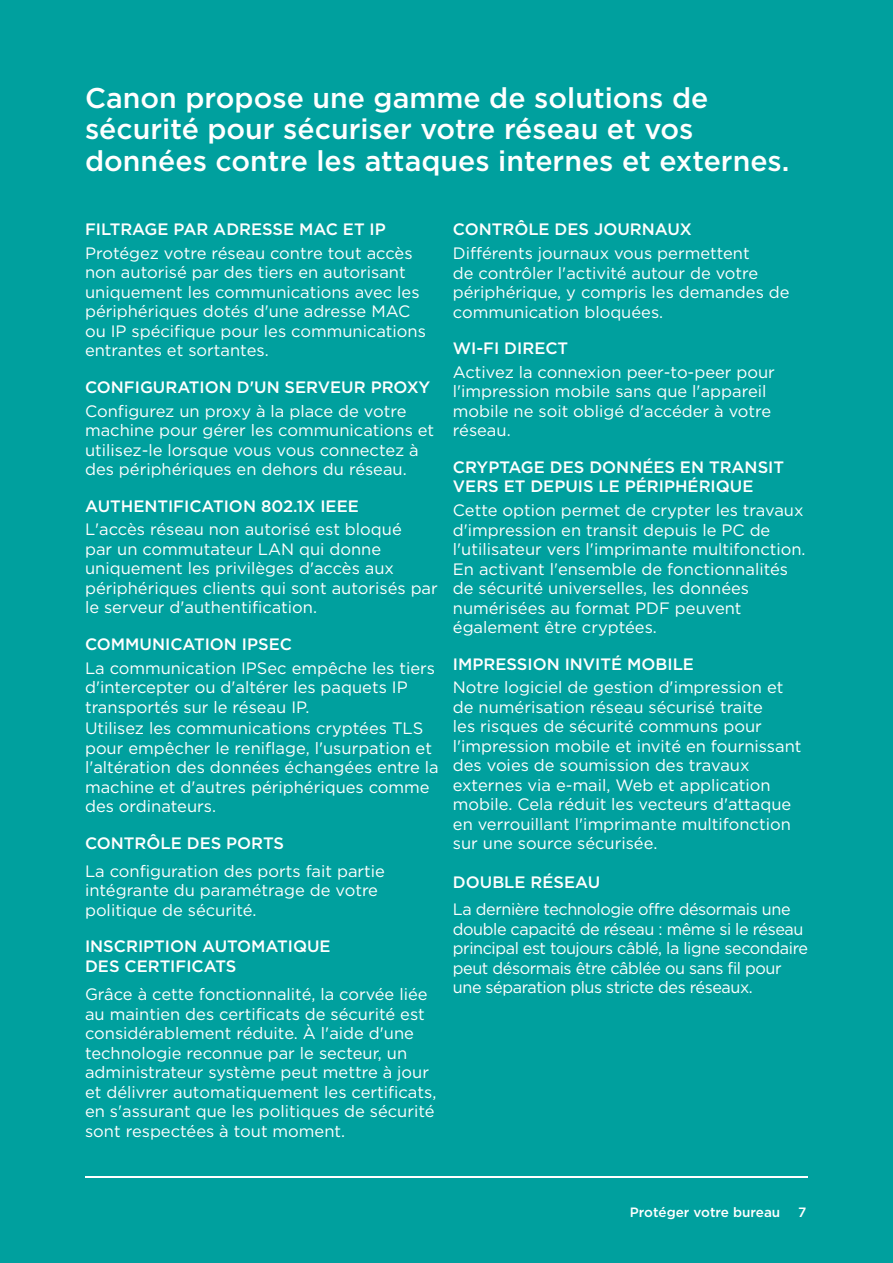
<style>
.page{position:relative;width:893px;height:1263px;background:#00a09e}
.page>*{position:absolute;margin:0;border:0;box-sizing:border-box;transform-origin:0 0}
.t1{font:500 28.5px/31.5px "Gotham";color:#fff}
.t2{font:16.5px/19.5px "Gotham";color:#fff}
.t3{font:500 16.5px/19.5px "Gotham";color:#fff}
.t4{font:16.5px/19.5px "Gotham";letter-spacing:-.025em;color:#fff}
.t5{font:500 13.5px "Gotham";color:#fff}
</style>
<div class="page">
<hr style="left:85px;top:1176px;width:723px;height:2px;background:#fff">
<h1 class="t1" style="left:85px;top:82px;width:706px">Canon propose une gamme de solutions de sécurité pour sécuriser votre réseau et vos données contre les attaques internes et externes.</h1>
<p class="t3" style="left:85px;top:219px;width:302px">FILTRAGE PAR ADRESSE MAC ET IP</p>
<p class="t2" style="left:85px;top:243px;width:342px">Protégez votre réseau contre tout accès non autorisé par des tiers en autorisant uniquement les communications avec les périphériques dotés d'une adresse MAC ou IP spécifique pour les communications entrantes et sortantes.</p>
<p class="t3" style="left:85px;top:377px;width:347px">CONFIGURATION D'UN SERVEUR PROXY</p>
<p class="t2" style="left:85px;top:401px;width:351px">Configurez un proxy à la place de votre machine pour gérer les communications et utilisez-le lorsque vous vous connectez à des périphériques en dehors du réseau.</p>
<p class="t3" style="left:85px;top:496px;width:275px">AUTHENTIFICATION 802.1X IEEE</p>
<p class="t2" style="left:85px;top:519px;width:354px">L'accès réseau non autorisé est bloqué<br>par un commutateur LAN qui donne uniquement les privilèges d'accès aux périphériques clients qui sont autorisés par le serveur d'authentification.</p>
<p class="t3" style="left:85px;top:634px;width:208px">COMMUNICATION IPSEC</p>
<p class="t2" style="left:85px;top:658px;width:352px">La communication IPSec empêche les tiers d'intercepter ou d'altérer les paquets IP transportés sur le réseau IP.</p>
<p class="t2" style="left:85px;top:718px;width:355px">Utilisez les communications cryptées TLS pour empêcher le reniflage, l'usurpation et l'altération des données échangées entre la machine et d'autres périphériques comme des ordinateurs.</p>
<p class="t3" style="left:85px;top:833px;width:201px">CONTRÔLE DES PORTS</p>
<p class="t2" style="left:85px;top:861px;width:301px">La configuration des ports fait partie intégrante du paramétrage de votre politique de sécurité.</p>
<p class="t3" style="left:85px;top:937px;width:247px">INSCRIPTION AUTOMATIQUE<br>DES CERTIFICATS</p>
<p class="t2" style="left:85px;top:984px;width:353px">Grâce à cette fonctionnalité, la corvée liée au maintien des certificats de sécurité est considérablement réduite. À l'aide d'une technologie reconnue par le secteur, un administrateur système peut mettre à jour et délivrer automatiquement les certificats, en s'assurant que les politiques de sécurité sont respectées à tout moment.</p>
<p class="t3" style="left:453px;top:219px;width:240px">CONTRÔLE DES JOURNAUX</p>
<p class="t2" style="left:453px;top:243px;width:338px">Différents journaux vous permettent<br>de contrôler l'activité autour de votre périphérique, y compris les demandes de communication bloquées.</p>
<p class="t3" style="left:453px;top:338px;width:117px">WI-FI DIRECT</p>
<p class="t2" style="left:453px;top:362px;width:324px">Activez la connexion peer-to-peer pour l'impression mobile sans que l'appareil mobile ne soit obligé d'accéder à votre réseau.</p>
<p class="t3" style="left:453px;top:457px;width:333px">CRYPTAGE DES DONNÉES EN TRANSIT<br>VERS ET DEPUIS LE PÉRIPHÉRIQUE</p>
<p class="t2" style="left:453px;top:500px;width:354px">Cette option permet de crypter les travaux d'impression en transit depuis le PC de l'utilisateur vers l'imprimante multifonction.<br>En activant l'ensemble de fonctionnalités de sécurité universelles, les données numérisées au format PDF peuvent également être cryptées.</p>
<p class="t3" style="left:453px;top:654px;width:243px">IMPRESSION INVITÉ MOBILE</p>
<p class="t2" style="left:453px;top:677px;width:350px">Notre logiciel de gestion d'impression et de numérisation réseau sécurisé traite<br>les risques de sécurité communs pour l'impression mobile et invité en fournissant des voies de soumission des travaux externes via e-mail, Web et application mobile. Cela réduit les vecteurs d'attaque en verrouillant l'imprimante multifonction sur une source sécurisée.</p>
<p class="t3" style="left:453px;top:873px;width:149px">DOUBLE RÉSEAU</p>
<p class="t4" style="left:453px;top:899px;width:357px">La dernière technologie offre désormais une double capacité de réseau : même si le réseau principal est toujours câblé, la ligne secondaire peut désormais être câblée ou sans fil pour une séparation plus stricte des réseaux.</p>
<p class="t5" style="left:630px;top:1203px;width:152px">Protéger votre bureau</p>
<p class="t5" style="left:798px;top:1203px;width:10px">7</p>
</div>
